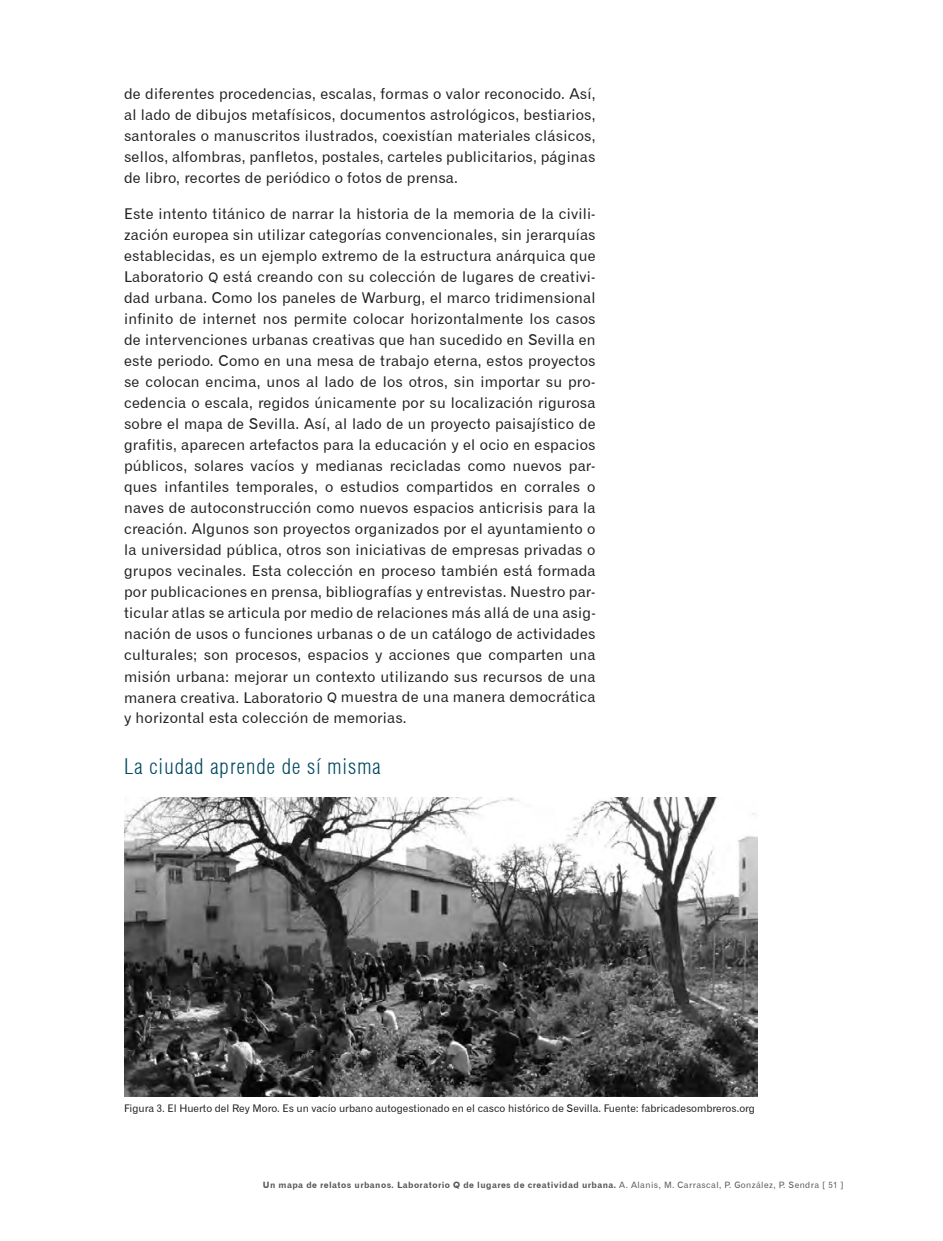
<style>
.page{position:relative;width:943px;height:1241px;background:#fff}
.page>*{position:absolute;margin:0;border:0;box-sizing:border-box;transform-origin:0 0}
.t1{font:300 condensed 21px "Helvetica";letter-spacing:.05em;color:#004960}
.t2{font:14.88px/21px "Gothic 720 BT Roman B";letter-spacing:.015em;color:#231f20;text-align:justify}
.t3{font:10.5px "Gothic 720 BT Roman B";color:#231f20}
.t4{font:8.75px "Gothic 720 BT Bold B";letter-spacing:.05em;color:#57585a}
.s1{font-size:13.12px}
.s2{font-family:"Gothic 720 BT Roman B"}
</style>
<div class="page">
<img style="left:124px;top:797px;width:633px;height:299px">
<p class="t2" style="left:124px;top:83px;width:473px">de diferentes procedencias, escalas, formas o valor reconocido. Así, al lado de dibujos metafísicos, documentos astrológicos, bestiarios, santorales o manuscritos ilustrados, coexistían materiales clásicos, sellos, alfombras, panfletos, postales, carteles publicitarios, páginas de libro, recortes de periódico o fotos de prensa.</p>
<p class="t2" style="left:124px;top:203px;width:473px">Este intento titánico de narrar la historia de la memoria de la civili&shy;zación europea sin utilizar categorías convencionales, sin jerarquías establecidas, es un ejemplo extremo de la estructura anárquica que Laboratorio <span class="s1">Q</span> está creando con su colección de lugares de creativi&shy;dad urbana. Como los paneles de Warburg, el marco tridimensional infinito de internet nos permite colocar horizontalmente los casos de intervenciones urbanas creativas que han sucedido en Sevilla en este periodo. Como en una mesa de trabajo eterna, estos proyectos se colocan encima, unos al lado de los otros, sin importar su pro&shy;cedencia o escala, regidos únicamente por su localización rigurosa sobre el mapa de Sevilla. Así, al lado de un proyecto paisajístico de grafitis, aparecen artefactos para la educación y el ocio en espacios públicos, solares vacíos y medianas recicladas como nuevos par&shy;ques infantiles temporales, o estudios compartidos en corrales o naves de autoconstrucción como nuevos espacios anticrisis para la creación. Algunos son proyectos organizados por el ayuntamiento o la universidad pública, otros son iniciativas de empresas privadas o grupos vecinales. Esta colección en proceso también está formada por publicaciones en prensa, bibliografías y entrevistas. Nuestro par&shy;ticular atlas se articula por medio de relaciones más allá de una asig&shy;nación de usos o funciones urbanas o de un catálogo de actividades culturales; son procesos, espacios y acciones que comparten una misión urbana: mejorar un contexto utilizando sus recursos de una manera creativa. Laboratorio <span class="s1">Q</span> muestra de una manera democrática y horizontal esta colección de memorias.</p>
<h1 class="t1" style="left:124px;top:752px;width:258px">La ciudad aprende de sí misma</h1>
<p class="t3" style="left:124px;top:1101px;width:632px">Figura 3. El Huerto del Rey Moro. Es un vacío urbano autogestionado en el casco histórico de Sevilla. Fuente: fabricadesombreros.org</p>
<p class="t4" style="left:263px;top:1179px;width:582px">Un mapa de relatos urbanos. Laboratorio Q de lugares de creatividad urbana. <span class="s2">A. Alanis, M. Carrascal, P. González, P. Sendra [ 51 ]</span></p>
</div>
